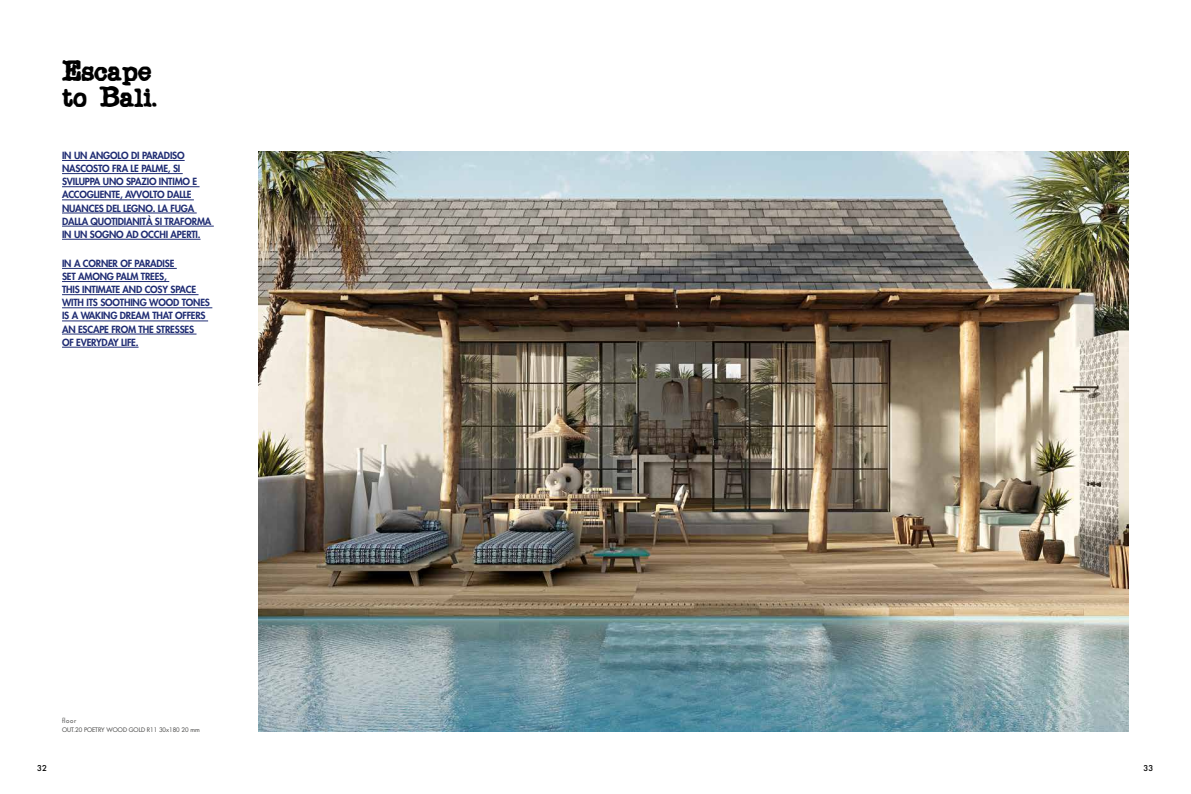
<style>
.page{position:relative;width:1191px;height:794px;background:#fff}
.page>*{position:absolute;margin:0;border:0;box-sizing:border-box;transform-origin:0 0}
.t1{font:25.72px/25.4px "Chonker";color:#000}
.t2{font:800 9.62px/13.1px "Futura";letter-spacing:-.02em;color:#1f2c73}
.t3{font:500 7.88px "Futura";color:#000}
.t4{font:500 6.12px/9.2px "Futura Std";color:#575756}
</style>
<div class="page">
<img style="left:258px;top:151px;width:870px;height:580px">
<hr style="left:62px;top:160px;width:123px;height:1px;background:#1f2c73">
<hr style="left:62px;top:173px;width:121px;height:1px;background:#1f2c73">
<hr style="left:62px;top:186px;width:138px;height:1px;background:#1f2c73">
<hr style="left:62px;top:199px;width:132px;height:1px;background:#1f2c73">
<hr style="left:62px;top:213px;width:135px;height:1px;background:#1f2c73">
<hr style="left:62px;top:226px;width:152px;height:1px;background:#1f2c73">
<hr style="left:62px;top:239px;width:138px;height:1px;background:#1f2c73">
<hr style="left:62px;top:268px;width:115px;height:1px;background:#1f2c73">
<hr style="left:62px;top:281px;width:107px;height:1px;background:#1f2c73">
<hr style="left:62px;top:294px;width:136px;height:1px;background:#1f2c73">
<hr style="left:62px;top:307px;width:150px;height:1px;background:#1f2c73">
<hr style="left:62px;top:320px;width:146px;height:1px;background:#1f2c73">
<hr style="left:62px;top:334px;width:134px;height:1px;background:#1f2c73">
<hr style="left:62px;top:347px;width:77px;height:1px;background:#1f2c73">
<h1 class="t1" style="left:62px;top:60px;width:96px">Escape to Bali.</h1>
<p class="t2" style="left:62px;top:149px;width:151px">IN UN ANGOLO DI PARADISO<br>NASCOSTO FRA LE PALME, SI<br>SVILUPPA UNO SPAZIO INTIMO E<br>ACCOGLIENTE, AVVOLTO DALLE<br>NUANCES DEL LEGNO. LA FUGA<br>DALLA QUOTIDIANITÀ SI TRAFORMA<br>IN UN SOGNO AD OCCHI APERTI.</p>
<p class="t2" style="left:62px;top:257px;width:149px">IN A CORNER OF PARADISE<br>SET AMONG PALM TREES,<br>THIS INTIMATE AND COSY SPACE<br>WITH ITS SOOTHING WOOD TONES<br>IS A WAKING DREAM THAT OFFERS<br>AN ESCAPE FROM THE STRESSES<br>OF EVERYDAY LIFE.</p>
<p class="t4" style="left:62px;top:716px;width:139px">floor<br>OUT.20 POETRY WOOD GOLD R11 30x180 20 mm</p>
<p class="t3" style="left:37px;top:762px;width:11px">32</p>
<p class="t3" style="left:1143px;top:762px;width:11px">33</p>
</div>
